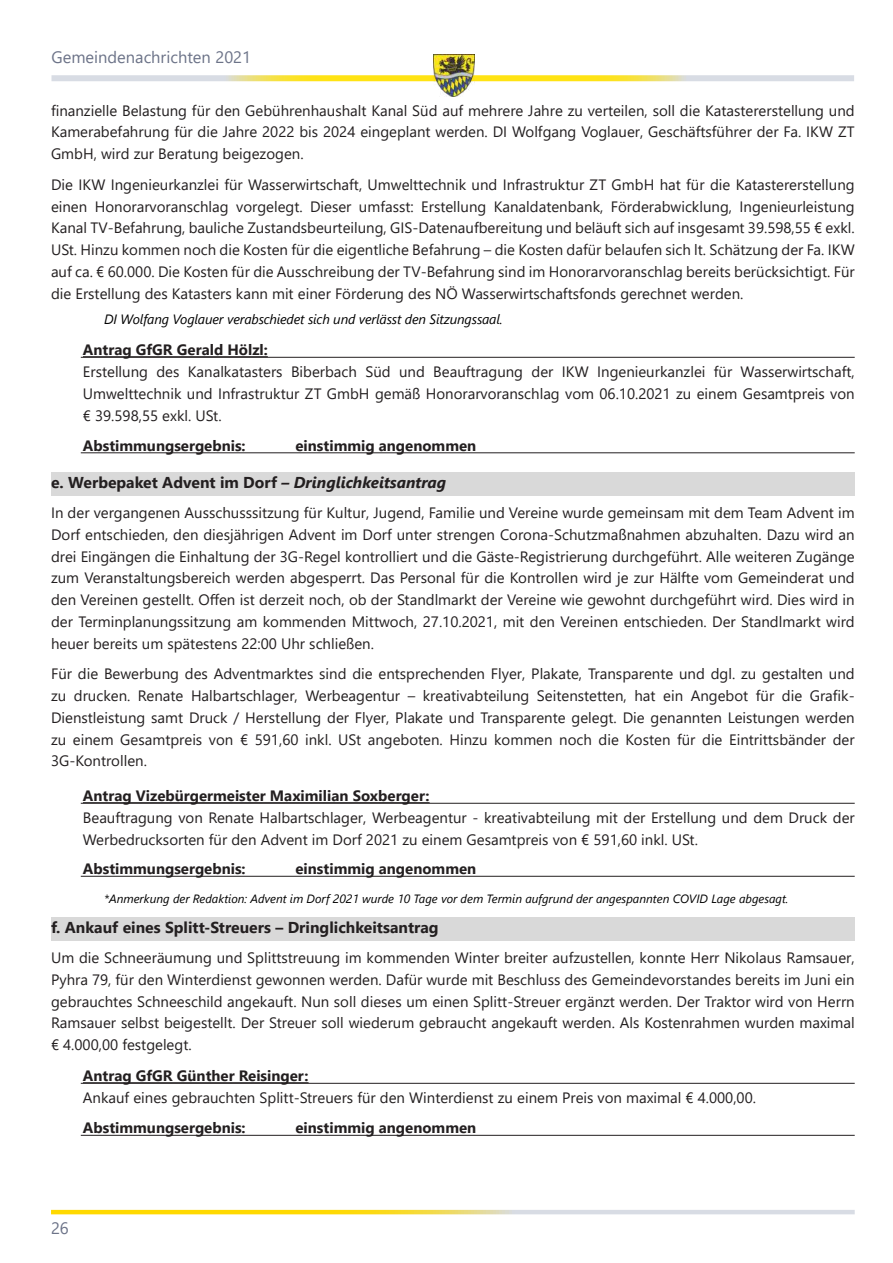
<style>
.page{position:relative;width:893px;height:1263px;background:#fff}
.page>*{position:absolute;margin:0;border:0;box-sizing:border-box;transform-origin:0 0}
.t1{font:16.5px "Segoe UI";color:#6c7388}
.t2{font:700 15.75px "Segoe UI";color:#231f20}
.t3{font:15px/21.8px "Segoe UI";color:#231f20;text-align:justify}
.t4{font:700 15px "Segoe UI";color:#231f20}
.t5{font:italic 13.5px "Segoe UI";letter-spacing:-.01em;color:#000}
.t6{font:italic 12px "Segoe UI";color:#000}
.s1{font-style:italic}
</style>
<div class="page">
<svg style="left:51px;top:75px;width:383px;height:6px;background:#eae088"></svg>
<svg style="left:474px;top:75px;width:380px;height:6px;background:#ebe085"></svg>
<img style="left:434px;top:54px;width:40px;height:42px">
<svg style="left:51px;top:1210px;width:804px;height:4px;background:#ebda73"></svg>
<hr style="left:81px;top:357px;width:774px;height:1px;background:#231f20">
<hr style="left:83px;top:356px;width:185px;height:1px;background:#231f20">
<hr style="left:81px;top:452px;width:774px;height:1px;background:#231f20">
<div style="left:51px;top:472px;width:804px;height:23px;background:#d9d9d9"></div>
<hr style="left:81px;top:803px;width:774px;height:1px;background:#231f20">
<hr style="left:83px;top:802px;width:347px;height:1px;background:#231f20">
<hr style="left:81px;top:876px;width:774px;height:1px;background:#231f20">
<div style="left:51px;top:917px;width:804px;height:23px;background:#d9d9d9"></div>
<hr style="left:81px;top:1083px;width:774px;height:1px;background:#231f20">
<hr style="left:83px;top:1082px;width:226px;height:1px;background:#231f20">
<hr style="left:81px;top:1135px;width:774px;height:1px;background:#231f20">
<p class="t1" style="left:51px;top:42px;width:201px">Gemeindenachrichten 2021</p>
<p class="t3" style="left:51px;top:98px;width:805px">finanzielle Belastung für den Gebührenhaushalt Kanal Süd auf mehrere Jahre zu verteilen, soll die Katastererstellung und Kamerabefahrung für die Jahre 2022 bis 2024 eingeplant werden. DI Wolfgang Voglauer, Geschäftsführer der Fa. IKW ZT GmbH, wird zur Beratung beigezogen.</p>
<p class="t3" style="left:51px;top:172px;width:805px">Die IKW Ingenieurkanzlei für Wasserwirtschaft, Umwelttechnik und Infrastruktur ZT GmbH hat für die Katastererstellung einen Honorarvoranschlag vorgelegt. Dieser umfasst: Erstellung Kanaldatenbank, Förderabwicklung, Ingenieurleistung Kanal TV-Befahrung, bauliche Zustandsbeurteilung, GIS-Datenaufbereitung und beläuft sich auf insgesamt 39.598,55 € exkl.<br>USt. Hinzu kommen noch die Kosten für die eigentliche Befahrung – die Kosten dafür belaufen sich lt. Schätzung der Fa. IKW auf ca. € 60.000. Die Kosten für die Ausschreibung der TV-Befahrung sind im Honorarvoranschlag bereits berücksichtigt. Für die Erstellung des Katasters kann mit einer Förderung des NÖ Wasserwirtschaftsfonds gerechnet werden.</p>
<p class="t5" style="left:104px;top:307px;width:400px">DI Wolfang Voglauer verabschiedet sich und verlässt den Sitzungssaal.</p>
<p class="t4" style="left:83px;top:336px;width:186px">Antrag GfGR Gerald Hölzl:</p>
<p class="t3" style="left:83px;top:360px;width:773px">Erstellung des Kanalkatasters Biberbach Süd und Beauftragung der IKW Ingenieurkanzlei für Wasserwirtschaft, Umwelttechnik und Infrastruktur ZT GmbH gemäß Honorarvoranschlag vom 06.10.2021 zu einem Gesamtpreis von € 39.598,55 exkl. USt.</p>
<p class="t4" style="left:83px;top:431px;width:164px">Abstimmungsergebnis:</p>
<p class="t4" style="left:295px;top:431px;width:182px">einstimmig angenommen</p>
<p class="t2" style="left:51px;top:467px;width:397px">e. Werbepaket Advent im Dorf <span class="s1">– Dringlichkeitsantrag</span></p>
<p class="t3" style="left:51px;top:501px;width:805px">In der vergangenen Ausschusssitzung für Kultur, Jugend, Familie und Vereine wurde gemeinsam mit dem Team Advent im Dorf entschieden, den diesjährigen Advent im Dorf unter strengen Corona-Schutzmaßnahmen abzuhalten. Dazu wird an drei Eingängen die Einhaltung der 3G-Regel kontrolliert und die Gäste-Registrierung durchgeführt. Alle weiteren Zugänge zum Veranstaltungsbereich werden abgesperrt. Das Personal für die Kontrollen wird je zur Hälfte vom Gemeinderat und den Vereinen gestellt. Offen ist derzeit noch, ob der Standlmarkt der Vereine wie gewohnt durchgeführt wird. Dies wird in der Terminplanungssitzung am kommenden Mittwoch, 27.10.2021, mit den Vereinen entschieden. Der Standlmarkt wird heuer bereits um spätestens 22:00 Uhr schließen.</p>
<p class="t3" style="left:51px;top:662px;width:805px">Für die Bewerbung des Adventmarktes sind die entsprechenden Flyer, Plakate, Transparente und dgl. zu gestalten und zu drucken. Renate Halbartschlager, Werbeagentur – kreativabteilung Seitenstetten, hat ein Angebot für die Grafik-Dienstleistung samt Druck / Herstellung der Flyer, Plakate und Transparente gelegt. Die genannten Leistungen werden zu einem Gesamtpreis von € 591,60 inkl. USt angeboten. Hinzu kommen noch die Kosten für die Eintrittsbänder der 3G-Kontrollen.</p>
<p class="t4" style="left:83px;top:782px;width:348px">Antrag Vizebürgermeister Maximilian Soxberger:</p>
<p class="t3" style="left:83px;top:806px;width:773px">Beauftragung von Renate Halbartschlager, Werbeagentur - kreativabteilung mit der Erstellung und dem Druck der<br>Werbedrucksorten für den Advent im Dorf 2021 zu einem Gesamtpreis von € 591,60 inkl. USt.</p>
<p class="t4" style="left:83px;top:855px;width:164px">Abstimmungsergebnis:</p>
<p class="t4" style="left:295px;top:855px;width:182px">einstimmig angenommen</p>
<p class="t6" style="left:104px;top:887px;width:686px">*Anmerkung der Redaktion: Advent im Dorf 2021 wurde 10 Tage vor dem Termin aufgrund der angespannten COVID Lage abgesagt.</p>
<p class="t2" style="left:51px;top:912px;width:389px">f. Ankauf eines Splitt-Streuers – Dringlichkeitsantrag</p>
<p class="t3" style="left:51px;top:946px;width:805px">Um die Schneeräumung und Splittstreuung im kommenden Winter breiter aufzustellen, konnte Herr Nikolaus Ramsauer, Pyhra 79, für den Winterdienst gewonnen werden. Dafür wurde mit Beschluss des Gemeindevorstandes bereits im Juni ein gebrauchtes Schneeschild angekauft. Nun soll dieses um einen Splitt-Streuer ergänzt werden. Der Traktor wird von Herrn Ramsauer selbst beigestellt. Der Streuer soll wiederum gebraucht angekauft werden. Als Kostenrahmen wurden maximal € 4.000,00 festgelegt.</p>
<p class="t4" style="left:83px;top:1062px;width:227px">Antrag GfGR Günther Reisinger:</p>
<p class="t3" style="left:83px;top:1086px;width:675px">Ankauf eines gebrauchten Splitt-Streuers für den Winterdienst zu einem Preis von maximal € 4.000,00.</p>
<p class="t4" style="left:83px;top:1114px;width:164px">Abstimmungsergebnis:</p>
<p class="t4" style="left:295px;top:1114px;width:182px">einstimmig angenommen</p>
<p class="t1" style="left:51px;top:1212px;width:19px">26</p>
</div>
